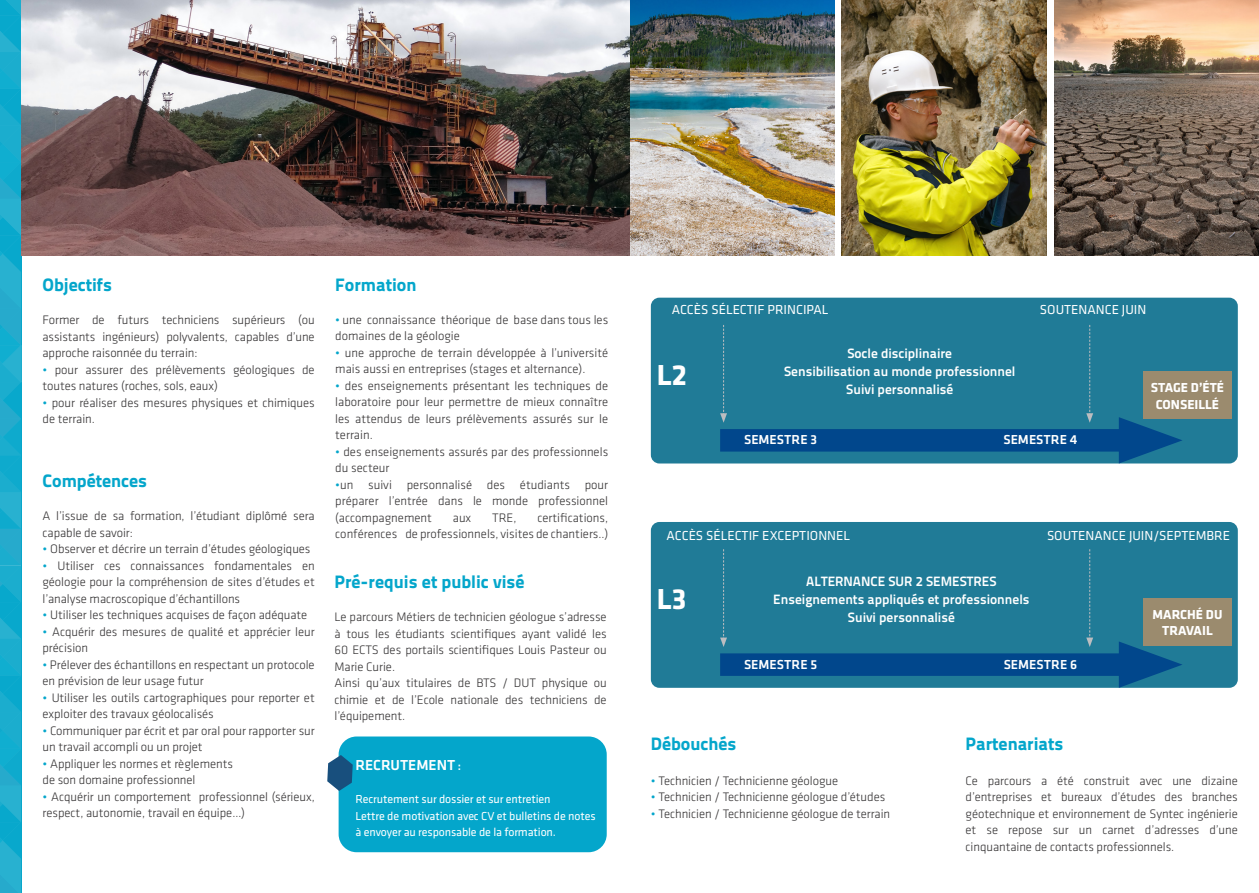
<style>
.page{position:relative;width:1259px;height:893px;background:#fff}
.page>*{position:absolute;margin:0;border:0;box-sizing:border-box;transform-origin:0 0}
.t1{font:700 30px "Klavika Basic";color:#fff}
.t2{font:800 18px "Titillium Text 22 L";color:#04a6cb}
.t3{font:500 15px "Klavika Basic";color:#fff}
.t4{font:700 13.5px "Titillium Text 22 L";color:#fff}
.t5{font:13.5px "Klavika Basic";color:#fff}
.t6{font:500 13.5px "Klavika Basic";color:#fff}
.t7{font:700 13.5px/16.5px "Klavika Basic";color:#fff;text-align:center}
.t8{font:300 12.75px/16.5px "Klavika Basic";letter-spacing:-.005em;color:#312f30}
.t9{font:12px/16.5px "Klavika Basic";letter-spacing:-.01em;color:#fff}
.s1{color:#04a6cb}
.s2{font-size:12px}
</style>
<div class="page">
<svg style="left:0;top:0;width:21px;height:893px;background:#18accd"></svg>
<img style="left:21px;top:0;width:813px;height:255px">
<img style="left:842px;top:0;width:204px;height:255px">
<img style="left:1054px;top:0;width:205px;height:255px">
<div style="left:338px;top:736px;width:269px;height:116px;background:#04a6cb;border-radius:18px"></div>
<svg style="left:327px;top:755px;width:26px;height:36px"></svg>
<div style="left:651px;top:298px;width:586px;height:165px;background:#207b97;border-radius:9px"></div>
<svg style="left:720px;top:325px;width:7px;height:98px"></svg>
<div style="left:720px;top:429px;width:423px;height:23px;background:#01478c"></div>
<svg style="left:1118px;top:417px;width:64px;height:46px"></svg>
<svg style="left:1086px;top:325px;width:7px;height:98px"></svg>
<div style="left:651px;top:522px;width:586px;height:166px;background:#207b97;border-radius:9px"></div>
<svg style="left:720px;top:549px;width:7px;height:98px"></svg>
<div style="left:720px;top:653px;width:423px;height:23px;background:#01478c"></div>
<svg style="left:1118px;top:641px;width:64px;height:47px"></svg>
<svg style="left:1086px;top:549px;width:7px;height:98px"></svg>
<div style="left:1143px;top:598px;width:88px;height:48px;background:#9b8b6e"></div>
<div style="left:1143px;top:372px;width:88px;height:47px;background:#9b8b6e"></div>
<p class="t2" style="left:43px;top:271px;width:71px">Objectifs</p>
<p class="t8" style="left:43px;top:312px;width:274px;text-align:justify">Former de futurs techniciens supérieurs (ou assistants ingénieurs) polyvalents, capables d’une approche raisonnée du terrain:</p>
<p class="t8" style="left:43px;top:361px;width:274px"><span class="s1">•</span> pour assurer des prélèvements géologiques de toutes natures (roches, sols, eaux)</p>
<p class="t8" style="left:43px;top:394px;width:274px"><span class="s1">•</span> pour réaliser des mesures physiques et chimiques de terrain.</p>
<p class="t2" style="left:43px;top:467px;width:106px">Compétences</p>
<p class="t8" style="left:43px;top:507px;width:274px">A l’issue de sa formation, l’étudiant diplômé sera capable de savoir:</p>
<p class="t8" style="left:43px;top:540px;width:269px"><span class="s1">•</span> Observer et décrire un terrain d’études géologiques</p>
<p class="t8" style="left:43px;top:557px;width:274px;text-align:justify"><span class="s1">•</span> Utiliser ces connaissances fondamentales en géologie pour la compréhension de sites d’études et l’analyse macroscopique d’échantillons</p>
<p class="t8" style="left:43px;top:606px;width:266px"><span class="s1">•</span> Utiliser les techniques acquises de façon adéquate</p>
<p class="t8" style="left:43px;top:623px;width:274px"><span class="s1">•</span> Acquérir des mesures de qualité et apprécier leur précision</p>
<p class="t8" style="left:43px;top:656px;width:274px"><span class="s1">•</span> Prélever des échantillons en respectant un protocole en prévision de leur usage futur</p>
<p class="t8" style="left:43px;top:689px;width:274px"><span class="s1">•</span> Utiliser les outils cartographiques pour reporter et exploiter des travaux géolocalisés</p>
<p class="t8" style="left:43px;top:722px;width:274px"><span class="s1">•</span> Communiquer par écrit et par oral pour rapporter sur un travail accompli ou un projet</p>
<p class="t8" style="left:43px;top:755px;width:192px"><span class="s1">•</span> Appliquer les normes et règlements</p>
<p class="t8" style="left:43px;top:771px;width:154px">de son domaine professionnel</p>
<p class="t8" style="left:43px;top:788px;width:274px"><span class="s1">•</span> Acquérir un comportement professionnel (sérieux, respect, autonomie, travail en équipe…)</p>
<p class="t2" style="left:335px;top:270px;width:83px">Formation</p>
<p class="t8" style="left:335px;top:311px;width:274px"><span class="s1">•</span> une connaissance théorique de base dans tous les domaines de la géologie</p>
<p class="t8" style="left:335px;top:344px;width:274px"><span class="s1">•</span> une approche de terrain développée à l’université mais aussi en entreprises (stages et alternance).</p>
<p class="t8" style="left:335px;top:377px;width:274px;text-align:justify"><span class="s1">•</span> des enseignements présentant les techniques de laboratoire pour leur permettre de mieux connaître les attendus de leurs prélèvements assurés sur le terrain.</p>
<p class="t8" style="left:335px;top:443px;width:274px"><span class="s1">•</span> des enseignements assurés par des professionnels du secteur</p>
<p class="t8" style="left:335px;top:476px;width:137px"><span class="s1">•</span>un suivi personnalisé</p>
<p class="t8" style="left:335px;top:476px;width:274px;text-align:justify;text-indent:152px">des étudiants pour préparer l’entrée dans le monde professionnel (accompagnement</p>
<p class="t8" style="left:335px;top:509px;width:274px;text-align:right">certifications,<br>conférences de professionnels, visites de chantiers..)</p>
<p class="t8" style="left:453px;top:509px;width:20px">aux</p>
<p class="t8" style="left:492px;top:509px;width:26px">TRE,</p>
<p class="t2" style="left:334px;top:568px;width:191px">Pré-requis et public visé</p>
<p class="t8" style="left:334px;top:609px;width:274px;text-align:justify">Le parcours Métiers de technicien géologue s’adresse à tous les étudiants scientifiques ayant validé les 60 ECTS des portails scientifiques Louis Pasteur ou Marie Curie.</p>
<p class="t8" style="left:334px;top:675px;width:274px;text-align:justify">Ainsi qu’aux titulaires de BTS / DUT physique ou chimie et de l’Ecole nationale des techniciens de l’équipement.</p>
<p class="t3" style="left:355px;top:755px;width:107px">RECRUTEMENT <span class="s2">:</span></p>
<p class="t9" style="left:355px;top:791px;width:197px">Recrutement sur dossier et sur entretien</p>
<p class="t9" style="left:355px;top:807px;width:242px">Lettre de motivation avec CV et bulletins de notes à envoyer au responsable de la formation.</p>
<p class="t5" style="left:672px;top:300px;width:158px">ACCÈS SÉLECTIF PRINCIPAL</p>
<p class="t5" style="left:1040px;top:300px;width:108px">SOUTENANCE JUIN</p>
<p class="t1" style="left:657px;top:353px;width:32px">L2</p>
<p class="t4" style="left:847px;top:343px;width:106px">Socle disciplinaire</p>
<p class="t4" style="left:784px;top:361px;width:233px">Sensibilisation au monde professionnel</p>
<p class="t4" style="left:846px;top:379px;width:108px">Suivi personnalisé</p>
<p class="t6" style="left:744px;top:431px;width:75px">SEMESTRE 3</p>
<p class="t6" style="left:1003px;top:431px;width:76px">SEMESTRE 4</p>
<p class="t7" style="left:1150px;top:379px;width:75px">STAGE D’ÉTÉ<br>CONSEILLÉ</p>
<p class="t5" style="left:666px;top:527px;width:185px">ACCÈS SÉLECTIF EXCEPTIONNEL</p>
<p class="t5" style="left:1047px;top:527px;width:185px">SOUTENANCE JUIN/SEPTEMBRE</p>
<p class="t1" style="left:657px;top:578px;width:31px">L3</p>
<p class="t4" style="left:806px;top:571px;width:192px">ALTERNANCE SUR 2 SEMESTRES</p>
<p class="t4" style="left:773px;top:589px;width:258px">Enseignements appliqués et professionnels</p>
<p class="t4" style="left:848px;top:607px;width:108px">Suivi personnalisé</p>
<p class="t7" style="left:1152px;top:605px;width:71px">MARCHÉ DU<br>TRAVAIL</p>
<p class="t6" style="left:744px;top:655px;width:75px">SEMESTRE 5</p>
<p class="t6" style="left:1003px;top:655px;width:75px">SEMESTRE 6</p>
<p class="t2" style="left:651px;top:729px;width:87px">Débouchés</p>
<p class="t8" style="left:651px;top:772px;width:189px"><span class="s1">•</span> Technicien / Technicienne géologue</p>
<p class="t8" style="left:651px;top:788px;width:236px"><span class="s1">•</span> Technicien / Technicienne géologue d’études</p>
<p class="t8" style="left:651px;top:805px;width:241px"><span class="s1">•</span> Technicien / Technicienne géologue de terrain</p>
<p class="t2" style="left:965px;top:729px;width:99px">Partenariats</p>
<p class="t8" style="left:965px;top:772px;width:274px;text-align:justify">Ce parcours a été construit avec une dizaine d’entreprises et bureaux d’études des branches géotechnique et environnement de Syntec ingénierie et se repose sur un carnet d’adresses d’une cinquantaine de contacts professionnels.</p>
</div>
